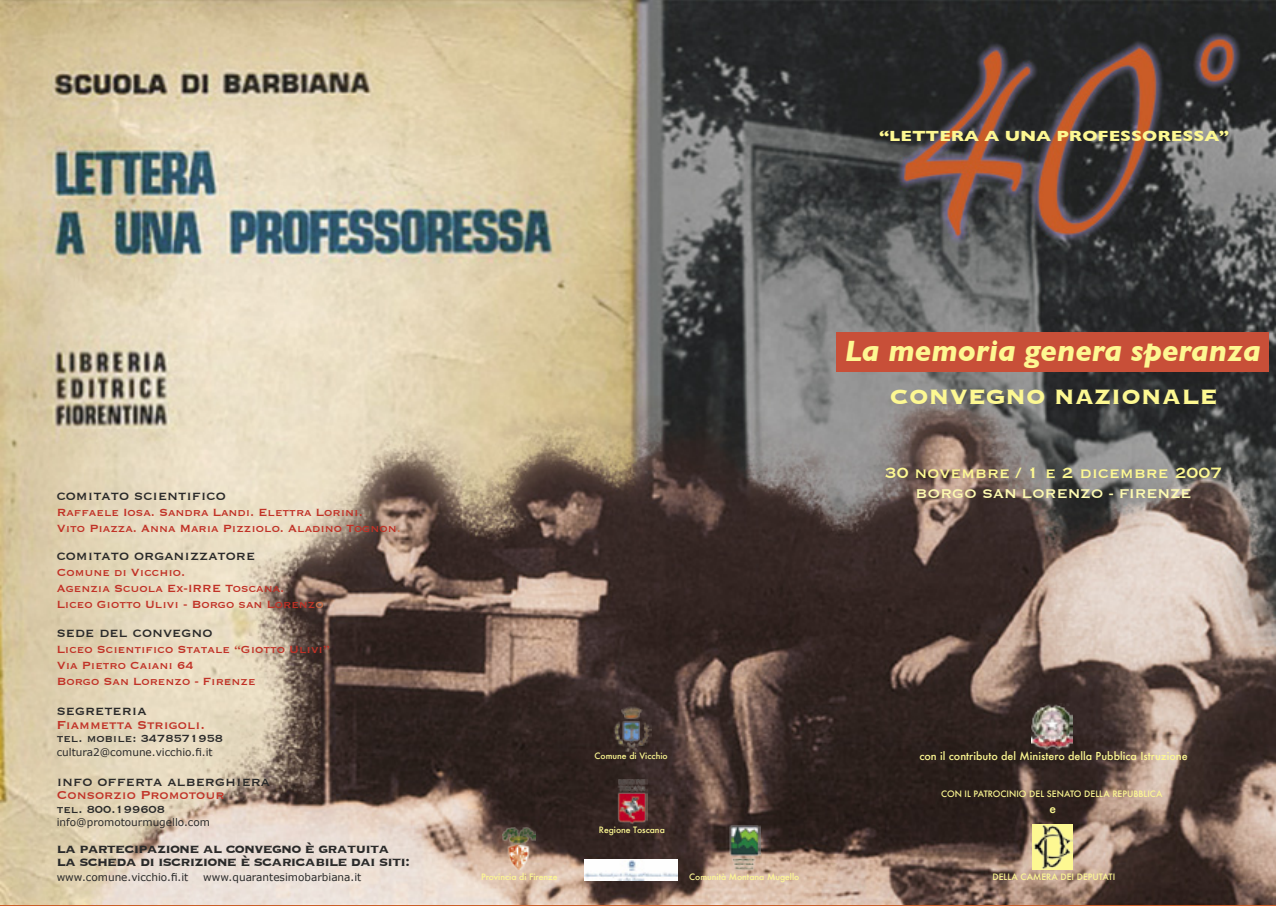
<style>
.page{position:relative;width:1276px;height:906px;background:#fff}
.page>*{position:absolute;margin:0;border:0;box-sizing:border-box;transform-origin:0 0}
.t1{font:italic 700 30px "Gill Sans";color:#fdf892}
.t2{font:700 27px "Copperplate";color:#fdf892}
.t3{font:19.5px "Copperplate";color:#fdf892}
.t4{font:16.5px "Copperplate";color:#2a2a2a}
.t5{font:700 16.5px/13.5px "Copperplate";letter-spacing:-.05em;color:#2a2a2a}
.t6{font:16.5px "Copperplate";color:#fdfab0}
.t7{font:15px "Copperplate";color:#c13126}
.t8{font:700 15px "Gill Sans";color:#fdf892;scale:1.19 1}
.t9{font:13.5px/16.2px "Copperplate";color:#c13126}
.t10{font:13.5px "Copperplate";color:#2a2a2a}
.t11{font:500 12px "Futura";color:#fdf892}
.t12{font:500 10.8px "Futura";color:#fdf892}
.t13{font:10.5px "Verdana";color:#2a2a2a}
.t14{font:500 8.55px "Futura";color:#fdf892}
.s1{color:#cf7249}
</style>
<div class="page">
<img style="left:0;top:0;width:1276px;height:904px">
<div style="left:836px;top:332px;width:433px;height:40px;background:#c84f38"></div>
<img style="left:617px;top:779px;width:30px;height:46px">
<img style="left:728px;top:825px;width:32px;height:45px">
<img style="left:612px;top:699px;width:39px;height:53px">
<img style="left:502px;top:827px;width:34px;height:43px">
<img style="left:1031px;top:703px;width:41px;height:47px">
<svg style="left:1032px;top:824px;width:40px;height:45px"></svg>
<img style="left:1033px;top:826px;width:39px;height:43px">
<img style="left:585px;top:859px;width:92px;height:22px">
<p class="t8" style="left:879px;top:127px;width:296px">“LETTERA A UNA PROFESSORESSA”</p>
<p class="t4" style="left:57px;top:484px;width:171px">comitato scientifico</p>
<p class="t9" style="left:57px;top:503px;width:346px">Raffaele Iosa. Sandra Landi. Elettra Lorini.<br>Vito Piazza. Anna Maria Pizziolo. Aladino Tognon<span class="s1">.</span></p>
<p class="t4" style="left:57px;top:545px;width:200px">comitato organizzatore</p>
<p class="t9" style="left:57px;top:563px;width:268px">Comune di Vicchio.<br>Agenzia Scuola Ex-IRRE Toscana.<br>Liceo Giotto Ulivi - Borgo san Lorenz<span class="s1">o</span></p>
<p class="t4" style="left:57px;top:622px;width:157px">sede del convegno</p>
<p class="t9" style="left:57px;top:640px;width:275px">Liceo Scientifico Statale “Giotto Ulivi”<br>Via Pietro Caiani 64<br>Borgo San Lorenzo - Firenze</p>
<p class="t4" style="left:57px;top:700px;width:91px">segreteria</p>
<p class="t7" style="left:57px;top:715px;width:150px">Fiammetta Strigoli.</p>
<p class="t10" style="left:57px;top:730px;width:168px">tel. mobile: 3478571958</p>
<p class="t13" style="left:57px;top:745px;width:158px">cultura2@comune.vicchio.fi.it</p>
<p class="t4" style="left:57px;top:770px;width:215px">info offerta alberghiera</p>
<p class="t7" style="left:57px;top:785px;width:169px">Consorzio Promotour</p>
<p class="t10" style="left:57px;top:800px;width:110px">tel. 800.199608</p>
<p class="t13" style="left:57px;top:815px;width:155px">info@promotourmugello.com</p>
<p class="t5" style="left:57px;top:840px;width:355px">la partecipazione al convegno è gratuita la scheda di iscrizione è scaricabile dai siti:</p>
<p class="t13" style="left:57px;top:870px;width:133px">www.comune.vicchio.fi.it</p>
<p class="t13" style="left:203px;top:870px;width:160px">www.quarantesimobarbiana.it</p>
<h1 class="t1" style="left:845px;top:333px;width:417px">La memoria genera speranza</h1>
<h2 class="t2" style="left:889px;top:379px;width:329px">CONVEGNO NAZIONALE</h2>
<h3 class="t3" style="left:885px;top:460px;width:339px">30 novembre / 1 e 2 dicembre 2007</h3>
<p class="t6" style="left:915px;top:482px;width:277px">BORGO SAN LORENZO - FIRENZE</p>
<p class="t14" style="left:481px;top:871px;width:78px">Provincia di Firenze</p>
<p class="t14" style="left:594px;top:750px;width:75px">Comune di Vicchio</p>
<p class="t14" style="left:599px;top:824px;width:67px">Regione Toscana</p>
<p class="t14" style="left:689px;top:871px;width:112px">Comunità Montana Mugello</p>
<p class="t12" style="left:919px;top:748px;width:270px">con il contributo del Ministero della Pubblica Istruzione</p>
<p class="t14" style="left:941px;top:787px;width:223px">CON IL PATROCINIO DEL SENATO DELLA REPUBBLICA</p>
<p class="t11" style="left:1049px;top:800px;width:8px">e</p>
<p class="t14" style="left:992px;top:871px;width:124px">DELLA CAMERA DEI DEPUTATI</p>
</div>
